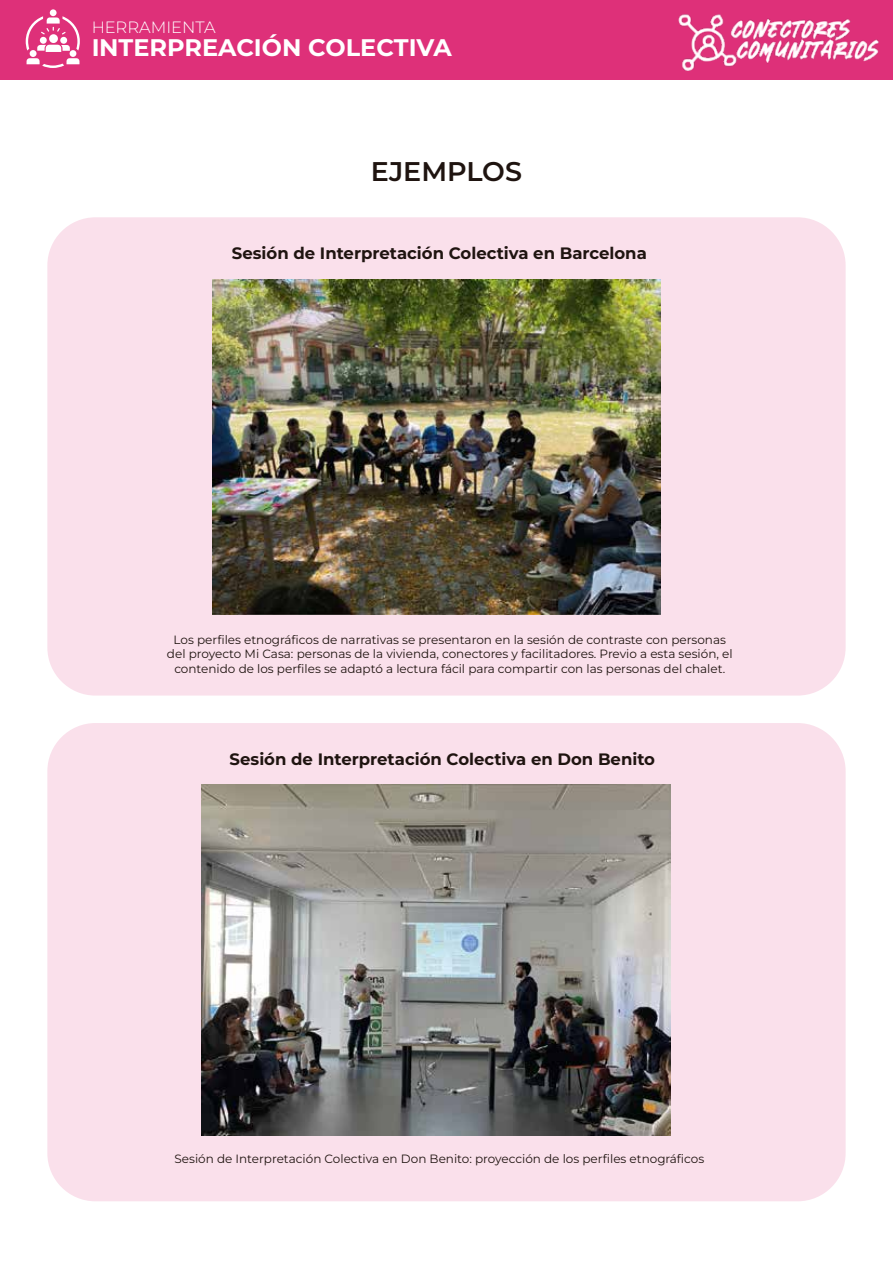
<style>
.page{position:relative;width:893px;height:1263px;background:#fff}
.page>*{position:absolute;margin:0;border:0;box-sizing:border-box;transform-origin:0 0}
.t1{font:600 27px "Montserrat";color:#1f1410}
.t2{font:700 24px "Montserrat";color:#fff}
.t3{font:700 16.5px "Montserrat";color:#1f1410}
.t4{font:300 16.35px "Montserrat";color:#fff}
.t5{font:12px/14.4px "Montserrat";color:#1f1410;text-align:center}
</style>
<div class="page">
<div style="left:0;top:0;width:893px;height:79px;background:#de3079"></div>
<img style="left:678px;top:14px;width:201px;height:57px">
<div style="left:70px;top:50px;width:6px;height:7px;background:#fff;border-radius:50%"></div>
<div style="left:50px;top:9px;width:7px;height:7px;background:#fff;border-radius:50%"></div>
<div style="left:30px;top:50px;width:7px;height:7px;background:#fff;border-radius:50%"></div>
<svg style="left:27px;top:58px;width:52px;height:10px"></svg>
<svg style="left:26px;top:16px;width:54px;height:36px"></svg>
<div style="left:47px;top:217px;width:799px;height:479px;background:#fae0eb;border-radius:48px"></div>
<div style="left:47px;top:723px;width:799px;height:478px;background:#fae0eb;border-radius:48px"></div>
<img style="left:212px;top:279px;width:448px;height:336px">
<img style="left:202px;top:784px;width:468px;height:351px">
<h3 class="t4" style="left:91px;top:17px;width:126px">HERRAMIENTA</h3>
<h2 class="t2" style="left:91px;top:33px;width:362px">INTERPREACIÓN COLECTIVA</h2>
<h1 class="t1" style="left:371px;top:155px;width:153px">EJEMPLOS</h1>
<h3 class="t3" style="left:232px;top:243px;width:416px">Sesión de Interpretación Colectiva en Barcelona</h3>
<p class="t5" style="left:167px;top:632px;width:567px">Los perfiles etnográficos de narrativas se presentaron en la sesión de contraste con personas del proyecto Mi Casa: personas de la vivienda, conectores y facilitadores. Previo a esta sesión, el contenido de los perfiles se adaptó a lectura fácil para compartir con las personas del chalet.</p>
<h3 class="t3" style="left:230px;top:749px;width:427px">Sesión de Interpretación Colectiva en Don Benito</h3>
<p class="t5" style="left:175px;top:1151px;width:531px">Sesión de Interpretación Colectiva en Don Benito: proyección de los perfiles etnográficos</p>
</div>
